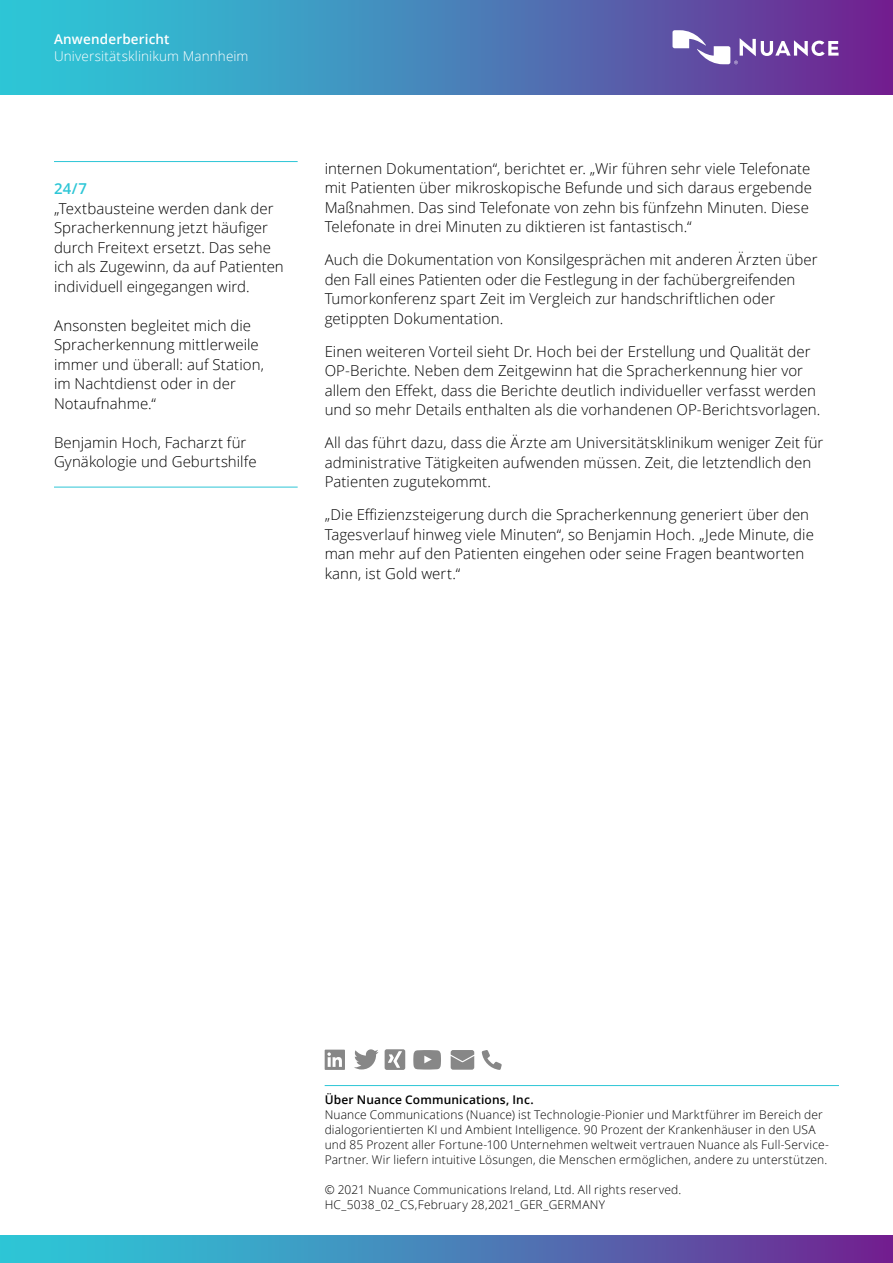
<style>
.page{position:relative;width:893px;height:1263px;background:#fff}
.page>*{position:absolute;margin:0;border:0;box-sizing:border-box;transform-origin:0 0}
.t1{font:300 15px/19.5px "Open Sans";letter-spacing:.005em;color:#000}
.t2{font:600 15px "Open Sans";color:#2dc6d6}
.t3{font:300 13.5px "Open Sans";letter-spacing:.01em;color:#fff}
.t4{font:600 13.5px "Open Sans";letter-spacing:.015em;color:#fff}
.t5{font:300 12px/15px "Open Sans";letter-spacing:.015em;color:#000}
.t6{font:600 12px "Open Sans";letter-spacing:.015em;color:#000}
</style>
<div class="page">
<div style="left:0;top:1236px;width:893px;height:27px;background:linear-gradient(to right,#27d4dc,#6f2692)"></div>
<div style="left:0;top:0;width:893px;height:94px;background:linear-gradient(to right,#27d4dc,#6f2692)"></div>
<svg style="left:672px;top:30px;width:167px;height:34px"></svg>
<hr style="left:325px;top:1085px;width:514px;height:1px;background:#2dc6d6">
<svg style="left:325px;top:1049px;width:20px;height:21px"></svg>
<svg style="left:354px;top:1049px;width:25px;height:20px"></svg>
<svg style="left:413px;top:1050px;width:28px;height:19px"></svg>
<svg style="left:451px;top:1050px;width:23px;height:20px"></svg>
<svg style="left:482px;top:1050px;width:20px;height:20px"></svg>
<div style="left:385px;top:1049px;width:20px;height:21px;background:#878787;border-radius:2px"></div>
<svg style="left:388px;top:1051px;width:14px;height:17px"></svg>
<hr style="left:54px;top:161px;width:244px;height:1px;background:#2dc6d6">
<hr style="left:54px;top:487px;width:244px;height:1px;background:#2dc6d6">
<p class="t4" style="left:54px;top:30px;width:117px">Anwenderbericht</p>
<p class="t3" style="left:54px;top:47px;width:196px">Universitätsklinikum Mannheim</p>
<p class="t2" style="left:54px;top:179px;width:34px">24/7</p>
<p class="t1" style="left:54px;top:198px;width:231px">„Textbausteine werden dank der<br>Spracherkennung jetzt häufiger durch Freitext ersetzt. Das sehe ich als Zugewinn, da auf Patienten individuell eingegangen wird.</p>
<p class="t1" style="left:54px;top:315px;width:211px">Ansonsten begleitet mich die<br>Spracherkennung mittlerweile immer und überall: auf Station, im Nachtdienst oder in der<br>Notaufnahme.“</p>
<p class="t1" style="left:54px;top:432px;width:204px">Benjamin Hoch, Facharzt für<br>Gynäkologie und Geburtshilfe</p>
<p class="t1" style="left:325px;top:158px;width:489px">internen Dokumentation“, berichtet er. „Wir führen sehr viele Telefonate mit Patienten über mikroskopische Befunde und sich daraus ergebende Maßnahmen. Das sind Telefonate von zehn bis fünfzehn Minuten. Diese Telefonate in drei Minuten zu diktieren ist fantastisch.“</p>
<p class="t1" style="left:325px;top:249px;width:494px">Auch die Dokumentation von Konsilgesprächen mit anderen Ärzten über den Fall eines Patienten oder die Festlegung in der fachübergreifenden Tumorkonferenz spart Zeit im Vergleich zur handschriftlichen oder getippten Dokumentation.</p>
<p class="t1" style="left:325px;top:341px;width:497px">Einen weiteren Vorteil sieht Dr. Hoch bei der Erstellung und Qualität der OP-Berichte. Neben dem Zeitgewinn hat die Spracherkennung hier vor allem den Effekt, dass die Berichte deutlich individueller verfasst werden und so mehr Details enthalten als die vorhandenen OP-Berichtsvorlagen.</p>
<p class="t1" style="left:325px;top:432px;width:500px">All das führt dazu, dass die Ärzte am Universitätsklinikum weniger Zeit für administrative Tätigkeiten aufwenden müssen. Zeit, die letztendlich den<br>Patienten zugutekommt.</p>
<p class="t1" style="left:325px;top:504px;width:491px">„Die Effizienzsteigerung durch die Spracherkennung generiert über den Tagesverlauf hinweg viele Minuten“, so Benjamin Hoch. „Jede Minute, die man mehr auf den Patienten eingehen oder seine Fragen beantworten kann, ist Gold wert.“</p>
<p class="t6" style="left:325px;top:1091px;width:211px">Über Nuance Communications, Inc.</p>
<p class="t5" style="left:325px;top:1107px;width:506px">Nuance Communications (Nuance) ist Technologie-Pionier und Marktführer im Bereich der dialogorientierten KI und Ambient Intelligence. 90 Prozent der Krankenhäuser in den USA und 85 Prozent aller Fortune-100 Unternehmen weltweit vertrauen Nuance als Full-Service-Partner. Wir liefern intuitive Lösungen, die Menschen ermöglichen, andere zu unterstützen.</p>
<p class="t5" style="left:325px;top:1182px;width:358px">© 2021 Nuance Communications Ireland, Ltd. All rights reserved.<br>HC_5038_02_CS,February 28,2021_GER_GERMANY</p>
</div>
